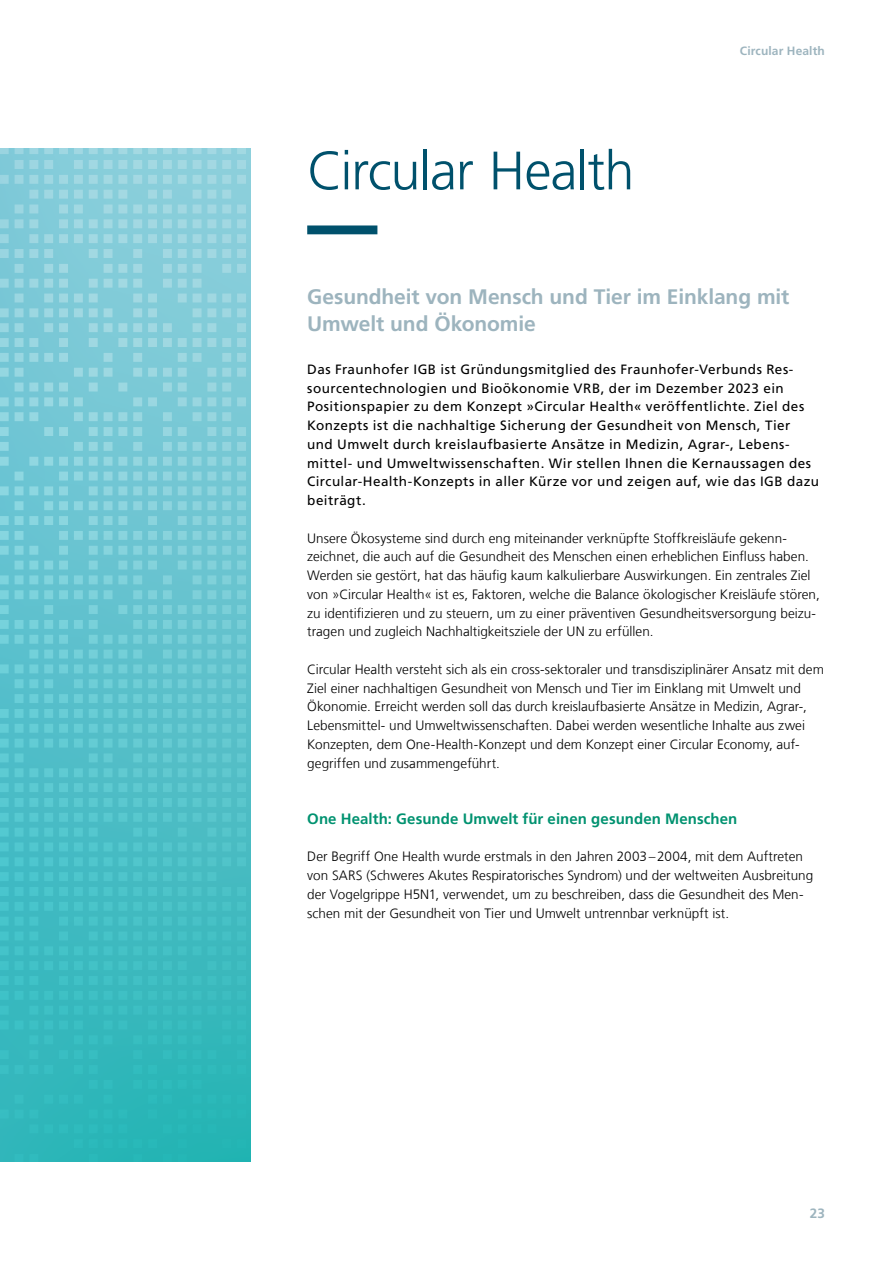
<style>
.page{position:relative;width:893px;height:1263px;background:#fff}
.page>*{position:absolute;margin:0;border:0;box-sizing:border-box;transform-origin:0 0}
.t1{font:300 54px "Frutiger LT Com";letter-spacing:-.02em;color:#00516c}
.t2{font:700 21px/27.3px "Frutiger LT Com";letter-spacing:-.005em;color:#9db4be}
.t3{font:700 15px "Frutiger LT Com";letter-spacing:.005em;color:#009270}
.t4{font:300 13.5px/18.8px "Frutiger LT Com";letter-spacing:.005em;color:#000}
.t5{font:13.5px/18.8px "Frutiger LT Com";letter-spacing:.03em;color:#000}
.t6{font:700 13.5px "Frutiger LT Com";color:#9db4be}
.t7{font:700 12px "Frutiger LT Com";letter-spacing:.01em;color:#9db4be}
</style>
<div class="page">
<svg style="left:0;top:149px;width:251px;height:1012px;background:#62c4cd"></svg>
<svg style="left:307px;top:225px;width:71px;height:9px"></svg>
<h1 class="t1" style="left:307px;top:139px;width:329px">Circular Health</h1>
<p class="t7" style="left:740px;top:44px;width:87px">Circular Health</p>
<h2 class="t2" style="left:307px;top:283px;width:484px">Gesundheit von Mensch und Tier im Einklang mit<br>Umwelt und Ökonomie</h2>
<p class="t5" style="left:307px;top:360px;width:513px">Das Fraunhofer IGB ist Gründungsmitglied des Fraunhofer-Verbunds Res&shy;sourcentechnologien und Bioökonomie VRB, der im Dezember 2023 ein Positionspapier zu dem Konzept »Circular Health« veröffentlichte. Ziel des Konzepts ist die nachhaltige Sicherung der Gesundheit von Mensch, Tier und Umwelt durch kreislaufbasierte Ansätze in Medizin, Agrar-, Lebens&shy;mittel- und Umweltwissenschaften. Wir stellen Ihnen die Kernaussagen des Circular-Health-Konzepts in aller Kürze vor und zeigen auf, wie das IGB dazu beiträgt.</p>
<p class="t4" style="left:307px;top:529px;width:514px">Unsere Ökosysteme sind durch eng miteinander verknüpfte Stoffkreisläufe gekenn&shy;zeichnet, die auch auf die Gesundheit des Menschen einen erheblichen Einfluss haben.<br>Werden sie gestört, hat das häufig kaum kalkulierbare Auswirkungen. Ein zentrales Ziel von »Circular Health« ist es, Faktoren, welche die Balance ökologischer Kreisläufe stören, zu identifizieren und zu steuern, um zu einer präventiven Gesundheitsversorgung beizu&shy;tragen und zugleich Nachhaltigkeitsziele der UN zu erfüllen.</p>
<p class="t4" style="left:307px;top:660px;width:518px">Circular Health versteht sich als ein cross-sektoraler und transdisziplinärer Ansatz mit dem Ziel einer nachhaltigen Gesundheit von Mensch und Tier im Einklang mit Umwelt und Ökonomie. Erreicht werden soll das durch kreislaufbasierte Ansätze in Medizin, Agrar-, Lebensmittel- und Umweltwissenschaften. Dabei werden wesentliche Inhalte aus zwei Konzepten, dem One-Health-Konzept und dem Konzept einer Circular Economy, auf&shy;gegriffen und zusammengeführt.</p>
<p class="t3" style="left:307px;top:810px;width:432px">One Health: Gesunde Umwelt für einen gesunden Menschen</p>
<p class="t4" style="left:307px;top:847px;width:507px">Der Begriff One Health wurde erstmals in den Jahren 2003–2004, mit dem Auftreten von SARS (Schweres Akutes Respiratorisches Syndrom) und der weltweiten Ausbreitung der Vogelgrippe H5N1, verwendet, um zu beschreiben, dass die Gesundheit des Men&shy;schen mit der Gesundheit von Tier und Umwelt untrennbar verknüpft ist.</p>
<p class="t6" style="left:810px;top:1205px;width:17px">23</p>
</div>
